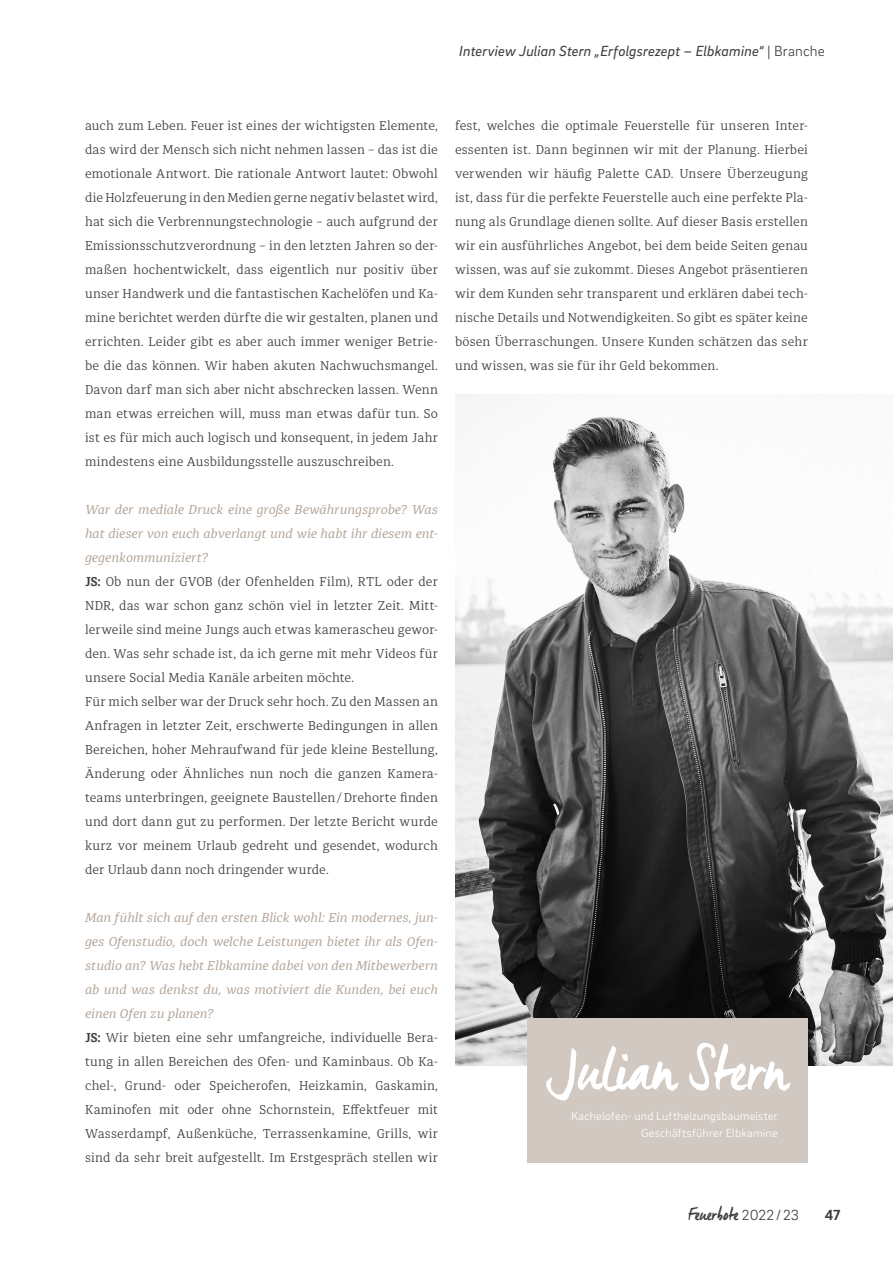
<style>
.page{position:relative;width:893px;height:1263px;background:#fff}
.page>*{position:absolute;margin:0;border:0;box-sizing:border-box;transform-origin:0 0}
.t1{font:61.35px "Manus";color:#fff}
.t2{font:18px "Manus";color:#3d3d3c}
.t3{font:italic 15px "Brix Sans";letter-spacing:.005em;color:#3d3d3c}
.t4{font:700 15px "Brix Sans";color:#3d3d3c}
.t5{font:300 12.75px/24px "Diaria Pro";letter-spacing:.01em;color:#3d3d3c;text-align:justify}
.t6{font:300 12px/16.5px "Brix Sans";letter-spacing:.015em;color:#fff;text-align:right}
.s1{font-weight:300;font-style:normal}
.s2{font-weight:400;font-style:italic;color:#b3a599}
.s3{font-weight:700}
.s4{font-family:"Brix Sans";font-weight:300;font-size:15px}
</style>
<div class="page">
<img style="left:455px;top:394px;width:438px;height:672px">
<div style="left:527px;top:1018px;width:281px;height:144px;background:#d0c8c1"></div>
<p class="t3" style="left:459px;top:41px;width:367px">Interview Julian Stern „Erfolgsrezept – Elbkamine“ | <span class="s1">Branche</span></p>
<p class="t5" style="left:85px;top:114px;width:354px">auch zum Leben. Feuer ist eines der wichtigsten Elemente, das wird der Mensch sich nicht nehmen lassen – das ist die emotionale Antwort. Die rationale Antwort lautet: Obwohl die Holzfeuerung in den Medien gerne negativ belastet wird, hat sich die Verbrennungstechnologie – auch aufgrund der Emissionsschutzverordnung – in den letzten Jahren so der&shy;maßen hochentwickelt, dass eigentlich nur positiv über unser Handwerk und die fantastischen Kachelöfen und Ka&shy;mine berichtet werden dürfte die wir gestalten, planen und errichten. Leider gibt es aber auch immer weniger Betrie&shy;be die das können. Wir haben akuten Nachwuchsmangel.<br>Davon darf man sich aber nicht abschrecken lassen. Wenn man etwas erreichen will, muss man etwas dafür tun. So ist es für mich auch logisch und konsequent, in jedem Jahr mindestens eine Ausbildungsstelle auszuschreiben.</p>
<p class="t5" style="left:85px;top:498px;width:354px;text-align:left"><span class="s2">War der mediale Druck eine große Bewährungsprobe? Was hat dieser von euch abverlangt und wie habt ihr diesem ent&shy;gegenkommuniziert?<br></span><span class="s3">JS:</span> Ob nun der GVOB (der Ofenhelden Film), RTL oder der NDR, das war schon ganz schön viel in letzter Zeit. Mitt&shy;lerweile sind meine Jungs auch etwas kamerascheu gewor&shy;den. Was sehr schade ist, da ich gerne mit mehr Videos für unsere Social Media Kanäle arbeiten möchte.<br>Für mich selber war der Druck sehr hoch. Zu den Massen an Anfragen in letzter Zeit, erschwerte Bedingungen in allen Bereichen, hoher Mehraufwand für jede kleine Bestellung, Änderung oder Ähnliches nun noch die ganzen Kamera&shy;teams unterbringen, geeignete Baustellen/Drehorte finden und dort dann gut zu performen. Der letzte Bericht wurde kurz vor meinem Urlaub gedreht und gesendet, wodurch der Urlaub dann noch dringender wurde.</p>
<p class="t5" style="left:85px;top:906px;width:354px;text-align:left"><span class="s2">Man fühlt sich auf den ersten Blick wohl: Ein modernes, jun&shy;ges Ofenstudio, doch welche Leistungen bietet ihr als Ofen&shy;studio an? Was hebt Elbkamine dabei von den Mitbewerbern ab und was denkst du, was motiviert die Kunden, bei euch einen Ofen zu planen?<br></span><span class="s3">JS:</span> Wir bieten eine sehr umfangreiche, individuelle Bera&shy;tung in allen Bereichen des Ofen- und Kaminbaus. Ob Ka&shy;chel-, Grund- oder Speicherofen, Heizkamin, Gaskamin, Kaminofen mit oder ohne Schornstein, Effektfeuer mit Wasserdampf, Außenküche, Terrassenkamine, Grills, wir sind da sehr breit aufgestellt. Im Erstgespräch stellen wir</p>
<p class="t5" style="left:455px;top:114px;width:354px">fest, welches die optimale Feuerstelle für unseren Inter&shy;essenten ist. Dann beginnen wir mit der Planung. Hierbei verwenden wir häufig Palette CAD. Unsere Überzeugung ist, dass für die perfekte Feuerstelle auch eine perfekte Pla&shy;nung als Grundlage dienen sollte. Auf dieser Basis erstellen wir ein ausführliches Angebot, bei dem beide Seiten genau wissen, was auf sie zukommt. Dieses Angebot präsentieren wir dem Kunden sehr transparent und erklären dabei tech&shy;nische Details und Notwendigkeiten. So gibt es später keine bösen Überraschungen. Unsere Kunden schätzen das sehr und wissen, was sie für ihr Geld bekommen.</p>
<h1 class="t1" style="left:546px;top:1032px;width:244px">Julian Stern</h1>
<p class="t6" style="left:571px;top:1108px;width:208px">Kachelofen- und Luftheizungsbaumeister<br>Geschäftsführer Elbkamine</p>
<h2 class="t2" style="left:688px;top:1204px;width:112px">Feuerbote <span class="s4">2022/23</span></h2>
<p class="t4" style="left:825px;top:1205px;width:17px">47</p>
</div>
